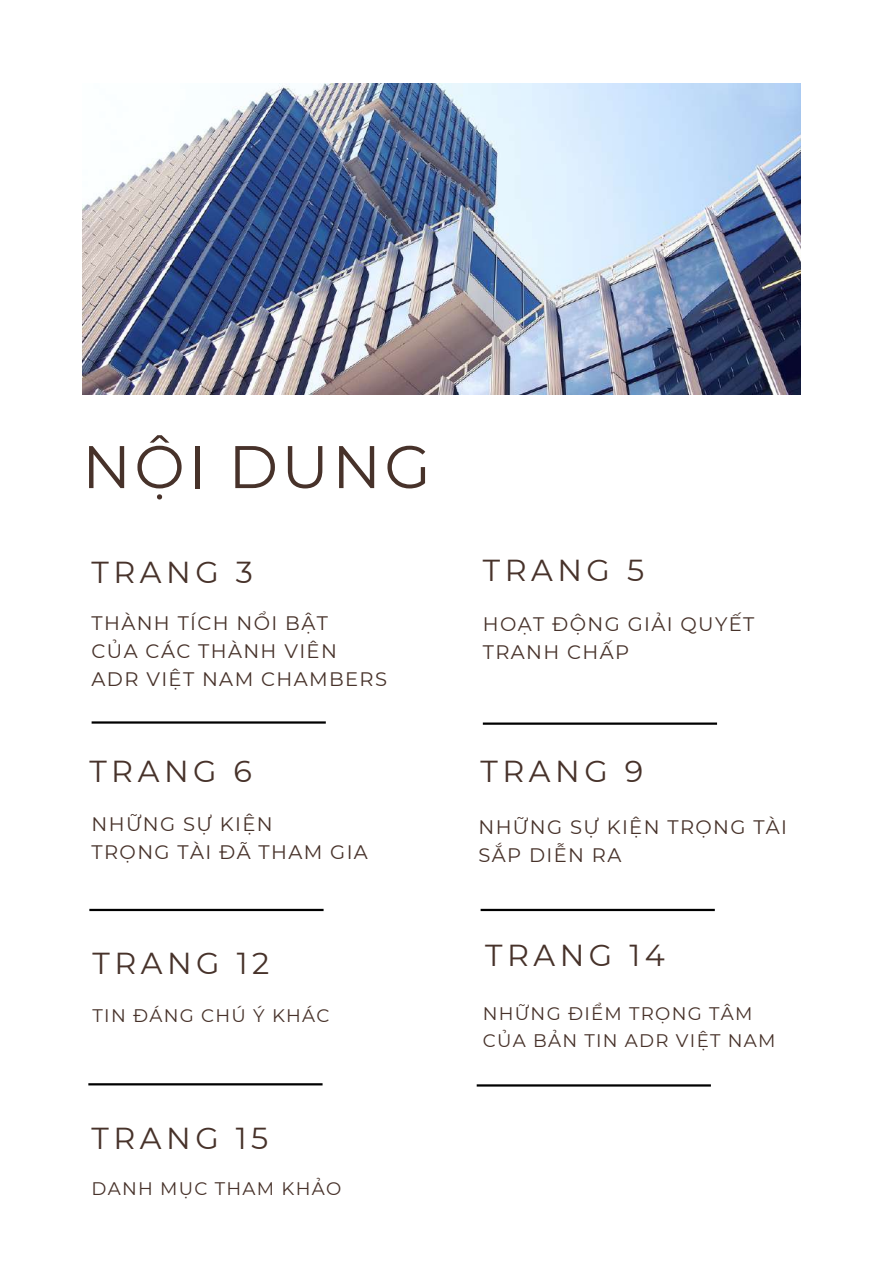
<style>
.page{position:relative;width:894px;height:1264px;background:#fff}
.page>*{position:absolute;margin:0;border:0;box-sizing:border-box;transform-origin:0 0}
.t1{font:60px "Montserrat";letter-spacing:.055em;color:#47322a}
.t2{font:30.3px "Montserrat";letter-spacing:.15em;color:#47322a}
.t3{font:19.5px/28.2px "Montserrat";letter-spacing:.07em;color:#47322a}
.t4{font:18.15px/27px "Montserrat";letter-spacing:.07em;color:#47322a}
</style>
<div class="page">
<hr style="left:92px;top:721px;width:234px;height:2px;background:#000">
<hr style="left:482px;top:722px;width:234px;height:2px;background:#000">
<hr style="left:89px;top:908px;width:234px;height:3px;background:#000">
<hr style="left:480px;top:908px;width:234px;height:3px;background:#000">
<img style="left:82px;top:83px;width:718px;height:311px">
<hr style="left:88px;top:1083px;width:234px;height:2px;background:#000">
<hr style="left:476px;top:1084px;width:234px;height:2px;background:#000">
<h1 class="t1" style="left:82px;top:430px;width:350px">NỘI DUNG</h1>
<h2 class="t2" style="left:92px;top:554px;width:163px">TRANG 3</h2>
<p class="t3" style="left:92px;top:608px;width:297px">THÀNH TÍCH NỔI BẬT<br>CỦA CÁC THÀNH VIÊN<br>ADR VIỆT NAM CHAMBERS</p>
<h2 class="t2" style="left:89px;top:753px;width:164px">TRANG 6</h2>
<p class="t3" style="left:92px;top:809px;width:278px">NHỮNG SỰ KIỆN<br>TRỌNG TÀI ĐÃ THAM GIA</p>
<h2 class="t2" style="left:92px;top:944px;width:178px">TRANG 12</h2>
<p class="t4" style="left:93px;top:1001px;width:238px">TIN ĐÁNG CHÚ Ý KHÁC</p>
<h2 class="t2" style="left:92px;top:1119px;width:178px">TRANG 15</h2>
<p class="t4" style="left:92px;top:1174px;width:251px">DANH MỤC THAM KHẢO</p>
<h2 class="t2" style="left:482px;top:551px;width:163px">TRANG 5</h2>
<p class="t3" style="left:482px;top:609px;width:273px">HOẠT ĐỘNG GIẢI QUYẾT<br>TRANH CHẤP</p>
<h2 class="t2" style="left:480px;top:753px;width:164px">TRANG 9</h2>
<p class="t3" style="left:478px;top:812px;width:310px">NHỮNG SỰ KIỆN TRỌNG TÀI<br>SẮP DIỄN RA</p>
<h2 class="t2" style="left:485px;top:937px;width:181px">TRANG 14</h2>
<p class="t4" style="left:482px;top:999px;width:294px">NHỮNG ĐIỂM TRỌNG TÂM<br>CỦA BẢN TIN ADR VIỆT NAM</p>
</div>
